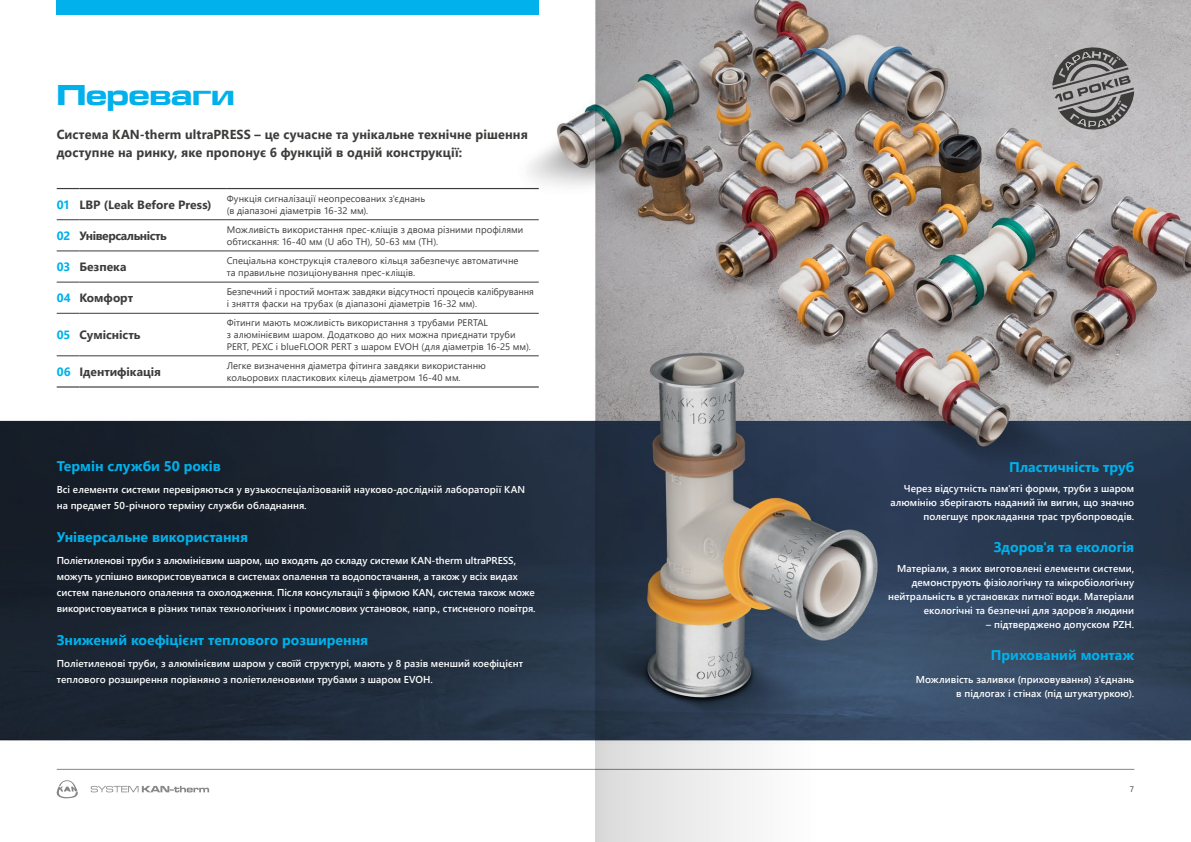
<style>
.page{position:relative;width:1191px;height:842px;background:#fff}
.page>*{position:absolute;margin:0;border:0;box-sizing:border-box;transform-origin:0 0}
.t1{font:30px "Microgramma D Bol Ext";color:#00b1eb}
.t2{font:700 14px "Segoe UI";color:#00b1eb}
.t3{font:700 13px/18px "Segoe UI";letter-spacing:.01em;color:#3c3c3b}
.t4{font:700 12px "Segoe UI";color:#3c3c3b}
.t5{font:700 12px "Segoe UI";letter-spacing:-.035em;color:#3c3c3b}
.t6{font:600 10px/14px "Segoe UI";color:#fff}
.t7{font:9.5px/12px "Segoe UI";color:#3c3c3b}
.t8{font:8px "Segoe UI";color:#3c3c3b}
.s1{color:#00b1eb}
</style>
<div class="page">
<svg style="left:57px;top:780px;width:21px;height:18px"></svg>
<svg style="left:91px;top:786px;width:118px;height:6px"></svg>
<img style="left:0;top:0;width:1191px;height:770px">
<hr style="left:57px;top:769px;width:1077px;height:1px;background:#878787">
<div style="left:57px;top:0;width:482px;height:14px;background:#00b1eb"></div>
<svg style="left:57px;top:188px;width:22px;height:1px"></svg>
<hr style="left:79px;top:188px;width:148px;height:1px;background:#3c3c3b">
<hr style="left:227px;top:188px;width:312px;height:1px;background:#3c3c3b">
<hr style="left:57px;top:386px;width:22px;height:2px;background:#3c3c3b">
<hr style="left:79px;top:386px;width:148px;height:2px;background:#3c3c3b">
<hr style="left:227px;top:386px;width:312px;height:2px;background:#3c3c3b">
<svg style="left:57px;top:219px;width:22px;height:1px"></svg>
<hr style="left:79px;top:219px;width:148px;height:1px;background:#3c3c3b">
<hr style="left:227px;top:219px;width:312px;height:1px;background:#3c3c3b">
<svg style="left:57px;top:251px;width:22px;height:1px"></svg>
<hr style="left:79px;top:251px;width:148px;height:1px;background:#3c3c3b">
<hr style="left:227px;top:251px;width:312px;height:1px;background:#3c3c3b">
<svg style="left:57px;top:282px;width:22px;height:1px"></svg>
<hr style="left:79px;top:282px;width:148px;height:1px;background:#3c3c3b">
<hr style="left:227px;top:282px;width:312px;height:1px;background:#3c3c3b">
<svg style="left:57px;top:313px;width:22px;height:1px"></svg>
<hr style="left:79px;top:313px;width:148px;height:1px;background:#3c3c3b">
<hr style="left:227px;top:313px;width:312px;height:1px;background:#3c3c3b">
<svg style="left:57px;top:355px;width:22px;height:1px"></svg>
<hr style="left:79px;top:355px;width:148px;height:1px;background:#3c3c3b">
<hr style="left:227px;top:355px;width:312px;height:1px;background:#3c3c3b">
<svg style="left:1052px;top:44px;width:82px;height:89px;background:#8d8b8c"></svg>
<img style="left:595px;top:0;width:221px;height:842px">
<h1 class="t1" style="left:57px;top:75px;width:179px">Переваги</h1>
<h3 class="t3" style="left:57px;top:125px;width:472px">Система KAN-therm ultraPRESS – це сучасне та унікальне технічне рішення доступне на ринку, яке пропонує 6 функцій в одній конструкції:</h3>
<p class="t4" style="left:57px;top:193px;width:156px"><span class="s1">01</span> LBP (Leak Before Press)</p>
<p class="t7" style="left:227px;top:192px;width:200px">Функція сигналізації неопресованих з'єднань (в діапазоні діаметрів 16-32 мм).</p>
<p class="t5" style="left:57px;top:224px;width:112px"><span class="s1">02</span> Універсальність</p>
<p class="t7" style="left:227px;top:223px;width:298px">Можливість використання прес-кліщів з двома різними профілями обтискання: 16-40 мм (U або TH), 50-63 мм (TH).</p>
<p class="t4" style="left:57px;top:255px;width:71px"><span class="s1">03</span> Безпека</p>
<p class="t7" style="left:227px;top:254px;width:293px">Спеціальна конструкція сталевого кільця забезпечує автоматичне та правильне позиціонування прес-кліщів.</p>
<p class="t4" style="left:57px;top:286px;width:78px"><span class="s1">04</span> Комфорт</p>
<p class="t7" style="left:227px;top:285px;width:308px">Безпечний і простий монтаж завдяки відсутності процесів калібрування і зняття фаски на трубах (в діапазоні діаметрів 16-32 мм).</p>
<p class="t4" style="left:57px;top:323px;width:85px"><span class="s1">05</span> Сумісність</p>
<p class="t7" style="left:227px;top:316px;width:305px">Фітинги мають можливість використання з трубами PERTAL<br>з алюмінієвим шаром. Додатково до них можна приєднати труби<br>PERT, PEXC і blueFLOOR PERT з шаром EVOH (для діаметрів 16-25 мм).</p>
<p class="t4" style="left:57px;top:360px;width:106px"><span class="s1">06</span> Ідентифікація</p>
<p class="t7" style="left:227px;top:358px;width:261px">Легке визначення діаметра фітинга завдяки використанню кольорових пластикових кілець діаметром 16-40 мм.</p>
<h2 class="t2" style="left:57px;top:453px;width:166px">Термін служби 50 років</h2>
<p class="t6" style="left:57px;top:481px;width:470px;line-height:16px">Всі елементи системи перевіряються у вузькоспеціалізованій науково-дослідній лабораторії KAN на предмет 50-річного терміну служби обладнання.</p>
<h2 class="t2" style="left:57px;top:524px;width:193px">Універсальне використання</h2>
<p class="t6" style="left:57px;top:551px;width:480px;line-height:16px">Поліетиленові труби з алюмінієвим шаром, що входять до складу системи KAN-therm ultraPRESS, можуть успішно використовуватися в системах опалення та водопостачання, а також у всіх видах систем панельного опалення та охолодження. Після консультації з фірмою KAN, система також може використовуватися в різних типах технологічних і промислових установок, напр., стисненого повітря.</p>
<h2 class="t2" style="left:57px;top:627px;width:313px">Знижений коефіцієнт теплового розширення</h2>
<p class="t6" style="left:57px;top:654px;width:468px;line-height:16px">Поліетиленові труби, з алюмінієвим шаром у своїй структурі, мають у 8 разів менший коефіцієнт теплового розширення порівняно з поліетиленовими трубами з шаром EVOH.</p>
<h2 class="t2" style="left:1009px;top:454px;width:127px">Пластичність труб</h2>
<p class="t6" style="left:890px;top:480px;width:245px;text-align:right">Через відсутність пам'яті форми, труби з шаром алюмінію зберігають наданий їм вигин, що значно полегшує прокладання трас трубопроводів.</p>
<h2 class="t2" style="left:993px;top:534px;width:142px">Здоров'я та екологія</h2>
<p class="t6" style="left:888px;top:561px;width:248px;text-align:right">Матеріали, з яких виготовлені елементи системи, демонструють фізіологічну та мікробіологічну нейтральність в установках питної води. Матеріали екологічні та безпечні для здоров'я людини</p>
<p class="t6" style="left:986px;top:617px;width:149px">– підтверджено допуском PZH.</p>
<h2 class="t2" style="left:991px;top:642px;width:145px">Прихований монтаж</h2>
<p class="t6" style="left:915px;top:671px;width:220px;text-align:right">Можливість заливки (приховування) з'єднань в підлогах і стінах (під штукатуркою).</p>
<p class="t8" style="left:1130px;top:781px;width:6px">7</p>
</div>
